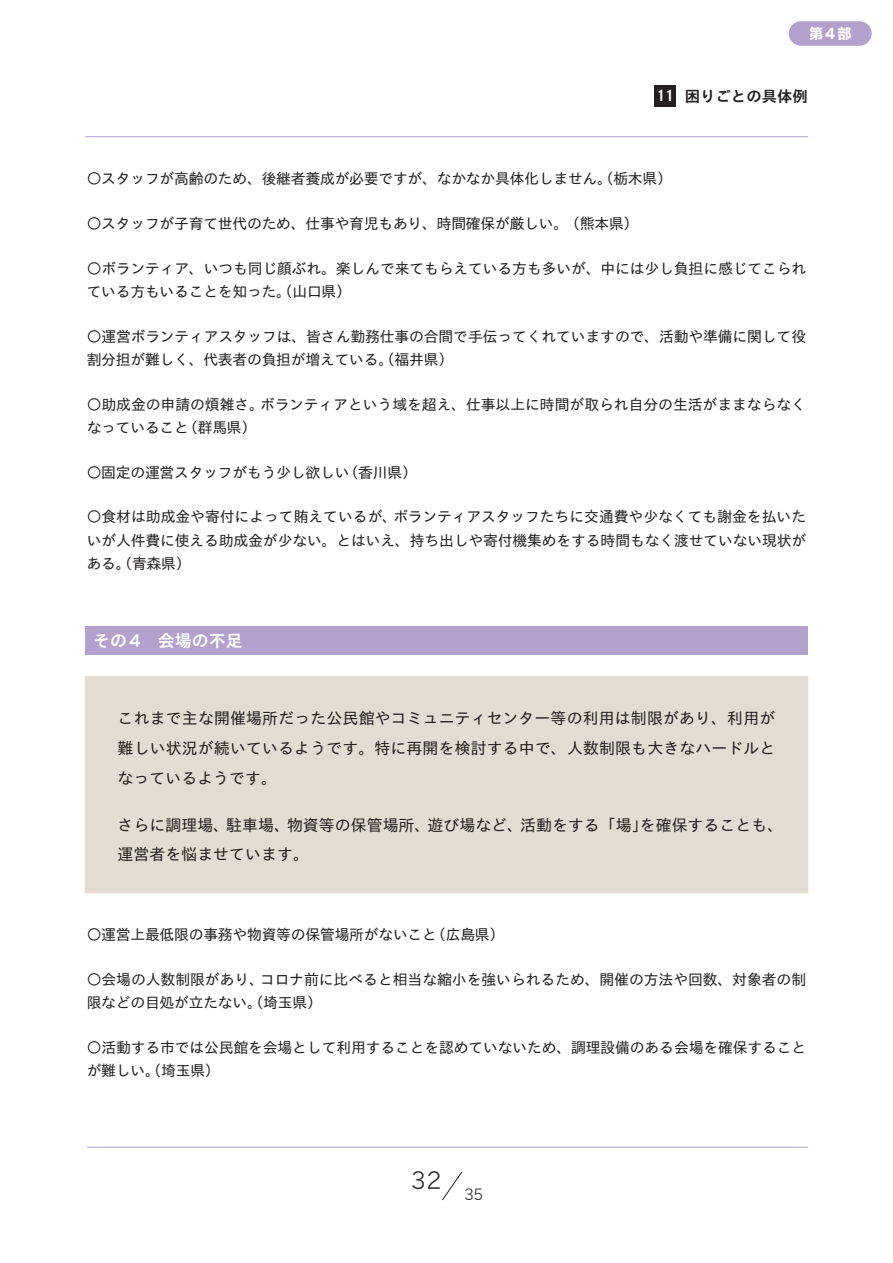
<style>
.page{position:relative;width:893px;height:1263px;background:#fff}
.page>*{position:absolute;margin:0;border:0;box-sizing:border-box;transform-origin:0 0}
.t1{font:300 24.45px "TB Go Std Super";color:#231f20}
.t2{font:700 16.95px "TB Go Std";color:#fff}
.t3{font:15.9px/29.7px "TB Go Pro";color:#231f20;text-align:justify}
.t4{font:300 15.9px "TB Go Std Super";color:#231f20}
.t5{font:700 15.45px "TB Go Std";color:#231f20}
.t6{font:700 15.45px "Trade Gothic";color:#fff}
.t7{font:14.85px/23.4px "TB Go Pro";letter-spacing:-.015em;color:#231f20}
.t8{font:700 expanded 14.7px "TB Go Std";color:#fff}
</style>
<div class="page">
<div style="left:789px;top:21px;width:83px;height:25px;background:#b3a0cc;border-radius:12px"></div>
<hr style="left:87px;top:1147px;width:721px;height:1px;background:#b3a0cc">
<svg style="left:442px;top:1171px;width:20px;height:29px"></svg>
<hr style="left:85px;top:136px;width:723px;height:1px;background:#b3a0cc">
<div style="left:655px;top:85px;width:21px;height:22px;background:#231f20"></div>
<div style="left:85px;top:626px;width:723px;height:29px;background:#b3a0cc"></div>
<div style="left:85px;top:676px;width:723px;height:217px;background:#e3dcd2"></div>
<p class="t8" style="left:809px;top:22px;width:44px">第4部</p>
<p class="t6" style="left:657px;top:86px;width:19px">11</p>
<p class="t5" style="left:685px;top:84px;width:125px">困りごとの具体例</p>
<p class="t7" style="left:87px;top:166px;width:587px">○スタッフが高齢のため、後継者養成が必要ですが、なかなか具体化しません。（栃木県(</p>
<p class="t7" style="left:87px;top:210px;width:553px">○スタッフが子育て世代のため、仕事や育児もあり、時間確保が厳しい。（熊本県(</p>
<p class="t7" style="left:204px;top:255px;width:604px">いつも同じ顔ぶれ。楽しんで来てもらえている方も多いが、中には少し負担に感じてこられ</p>
<p class="t7" style="left:87px;top:255px;width:266px">○ボランティア､<br>ている方もいることを知った。（山口県(</p>
<p class="t7" style="left:87px;top:323px;width:721px">○運営ボランティアスタッフは、皆さん勤務仕事の合間で手伝ってくれていますので、活動や準備に関して役割分担が難しく、代表者の負担が増えている。（福井県(</p>
<p class="t7" style="left:260px;top:391px;width:547px">ボランティアという域を超え、仕事以上に時間が取られ自分の生活がままならなく</p>
<p class="t7" style="left:183px;top:391px;width:82px;text-indent:-97px">○助成金の申請の煩雑さ。（群馬県(</p>
<p class="t7" style="left:87px;top:414px;width:104px">なっていること</p>
<p class="t7" style="left:87px;top:459px;width:264px">○固定の運営スタッフがもう少し欲しい</p>
<p class="t7" style="left:344px;top:459px;width:75px">（香川県(</p>
<p class="t7" style="left:87px;top:504px;width:721px">○食材は助成金や寄付によって賄えているが、<br>いが人件費に使える助成金が少ない。とはいえ、持ち出しや寄付機集めをする時間もなく渡せていない現状がある。（青森県(</p>
<p class="t7" style="left:393px;top:504px;width:414px">ボランティアスタッフたちに交通費や少なくても謝金を払いた</p>
<p class="t2" style="left:93px;top:627px;width:151px">その4　会場の不足</p>
<p class="t3" style="left:118px;top:702px;width:659px">これまで主な開催場所だった公民館やコミュニティセンター等の利用は制限があり、利用が難しい状況が続いているようです。特に再開を検討する中で、人数制限も大きなハードルとなっているようです。</p>
<p class="t3" style="left:640px;top:808px;width:145px">を確保することも、</p>
<p class="t3" style="left:287px;top:808px;width:145px">物資等の保管場所、</p>
<p class="t3" style="left:427px;top:808px;width:97px">遊び場など、</p>
<p class="t3" style="left:226px;top:808px;width:65px">駐車場、</p>
<p class="t3" style="left:520px;top:808px;width:129px">活動をする「場」</p>
<p class="t3" style="left:118px;top:808px;width:193px">さらに調理場、<br>運営者を悩ませています。</p>
<p class="t7" style="left:87px;top:921px;width:352px">○運営上最低限の事務や物資等の保管場所がないこと</p>
<p class="t7" style="left:260px;top:966px;width:548px">コロナ前に比べると相当な縮小を強いられるため、開催の方法や回数、対象者の制</p>
<p class="t7" style="left:431px;top:921px;width:75px">（広島県(</p>
<p class="t7" style="left:87px;top:966px;width:237px">○会場の人数制限があり、<br>限などの目処が立たない。（埼玉県(</p>
<p class="t7" style="left:87px;top:1034px;width:721px">○活動する市では公民館を会場として利用することを認めていないため、調理設備のある会場を確保することが難しい。（埼玉県(</p>
<h1 class="t1" style="left:411px;top:1161px;width:32px">32</h1>
<p class="t4" style="left:464px;top:1182px;width:21px">35</p>
</div>
